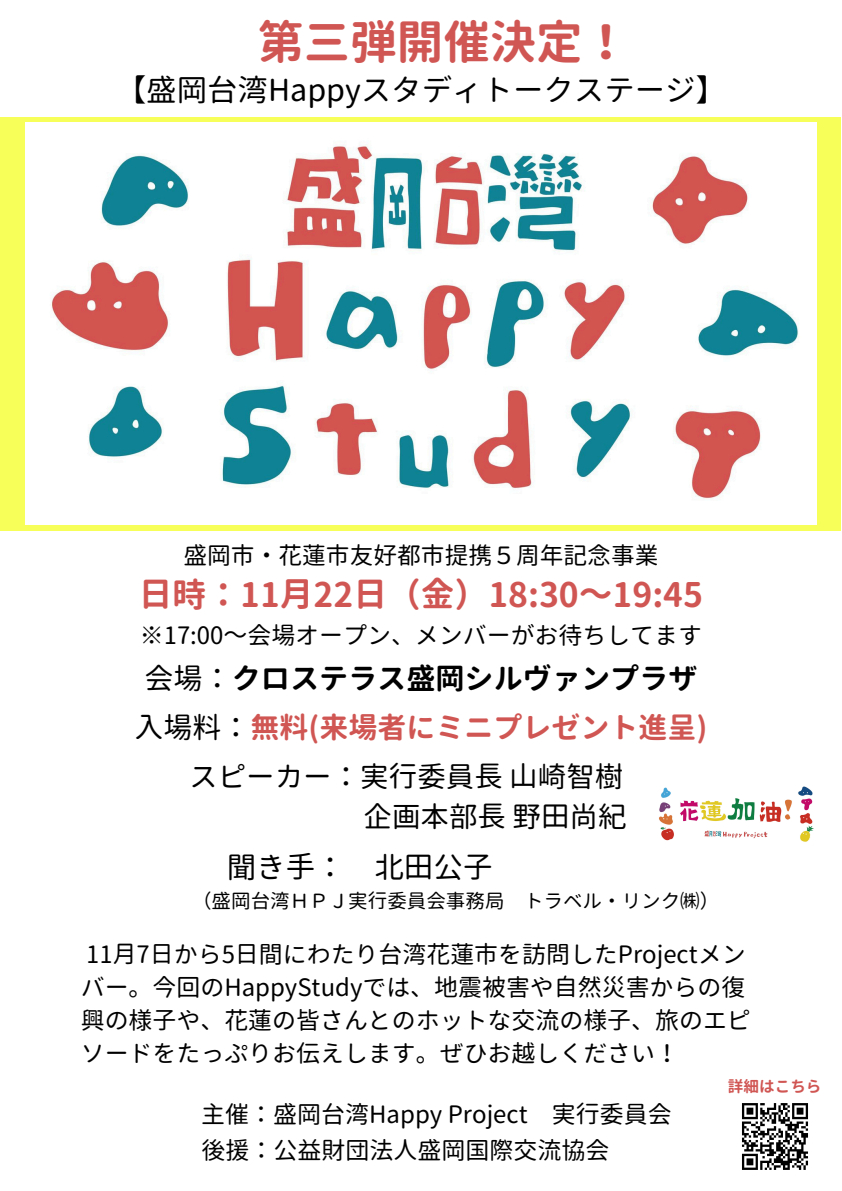
<style>
.page{position:relative;width:842px;height:1191px;background:#fff}
.page>*{position:absolute;margin:0;border:0;box-sizing:border-box;transform-origin:0 0}
.t1{font:700 46.5px "Gen Jyuu Gothic";color:#d05653}
.t2{font:700 33.8px "Gen Jyuu Gothic";color:#d05653}
.t3{font:30.4px "Gen Jyuu Gothic";color:#000}
.t4{font:29.5px "Gen Jyuu Gothic";color:#000}
.t5{font:700 29.1px "Gen Jyuu Gothic";color:#000}
.t6{font:700 29px "Gen Jyuu Gothic";color:#d05653}
.t7{font:28.5px/39.8px "Gen Jyuu Gothic";color:#000;text-align:right}
.t8{font:24px "Gen Jyuu Gothic";color:#000}
.t9{font:23.9px/33px "Gen Jyuu Gothic";color:#000}
.t10{font:23.8px "Gen Jyuu Gothic";color:#000}
.t11{font:19.5px "Gen Jyuu Gothic";color:#000}
.t12{font:700 15.6px "Gen Jyuu Gothic";color:#d05653}
.s1{font-weight:400}
.s2{font-weight:400;color:#000}
</style>
<div class="page">
<div style="left:0;top:0;width:841px;height:530px;background:#f7ff59"></div>
<img style="left:25px;top:123px;width:792px;height:401px">
<img style="left:742px;top:1103px;width:66px;height:67px">
<img style="left:659px;top:786px;width:155px;height:56px">
<div style="left:0;top:0;width:842px;height:117px;background:#fff"></div>
<p class="t1" style="left:257px;top:9px;width:373px">第三弾開催決定！</p>
<h2 class="t3" style="left:116px;top:69px;width:612px">【盛岡台湾Happyスタディトークステージ】</h2>
<h2 class="t10" style="left:183px;top:538px;width:477px">盛岡市・花蓮市友好都市提携５周年記念事業</h2>
<h2 class="t2" style="left:139px;top:571px;width:566px">日時：11月22日（金）18:30～19:45</h2>
<h2 class="t9" style="left:140px;top:618px;width:564px">※17:00～会場オープン、メンバーがお待ちしてます</h2>
<h2 class="t5" style="left:145px;top:657px;width:554px"><span class="s1">会場：</span>クロステラス盛岡シルヴァンプラザ</h2>
<h3 class="t6" style="left:135px;top:707px;width:574px"><span class="s2">入場料：</span>無料(来場者にミニプレゼント進呈)</h3>
<p class="t7" style="left:189px;top:756px;width:439px">スピーカー：実行委員長山崎智樹企画本部長野田尚紀</p>
<p class="t4" style="left:227px;top:845px;width:267px">聞き手： 北田公子</p>
<p class="t11" style="left:192px;top:886px;width:529px">（盛岡台湾ＨＰＪ実行委員会事務局 トラベル・リンク㈱）</p>
<h2 class="t9" style="left:81px;top:937px;width:672px">11月7日から5日間にわたり台湾花蓮市を訪問したProjectメンバー。今回のHappyStudyでは、地震被害や自然災害からの復興の様子や、花蓮の皆さんとのホットな交流の様子、旅のエピソードをたっぷりお伝えします。ぜひお越しください！</h2>
<h3 class="t8" style="left:201px;top:1097px;width:472px">主催：盛岡台湾Happy Project 実行委員会</h3>
<h3 class="t8" style="left:201px;top:1132px;width:409px">後援：公益財団法人盛岡国際交流協会</h3>
<h4 class="t12" style="left:728px;top:1075px;width:95px">詳細はこちら</h4>
</div>
